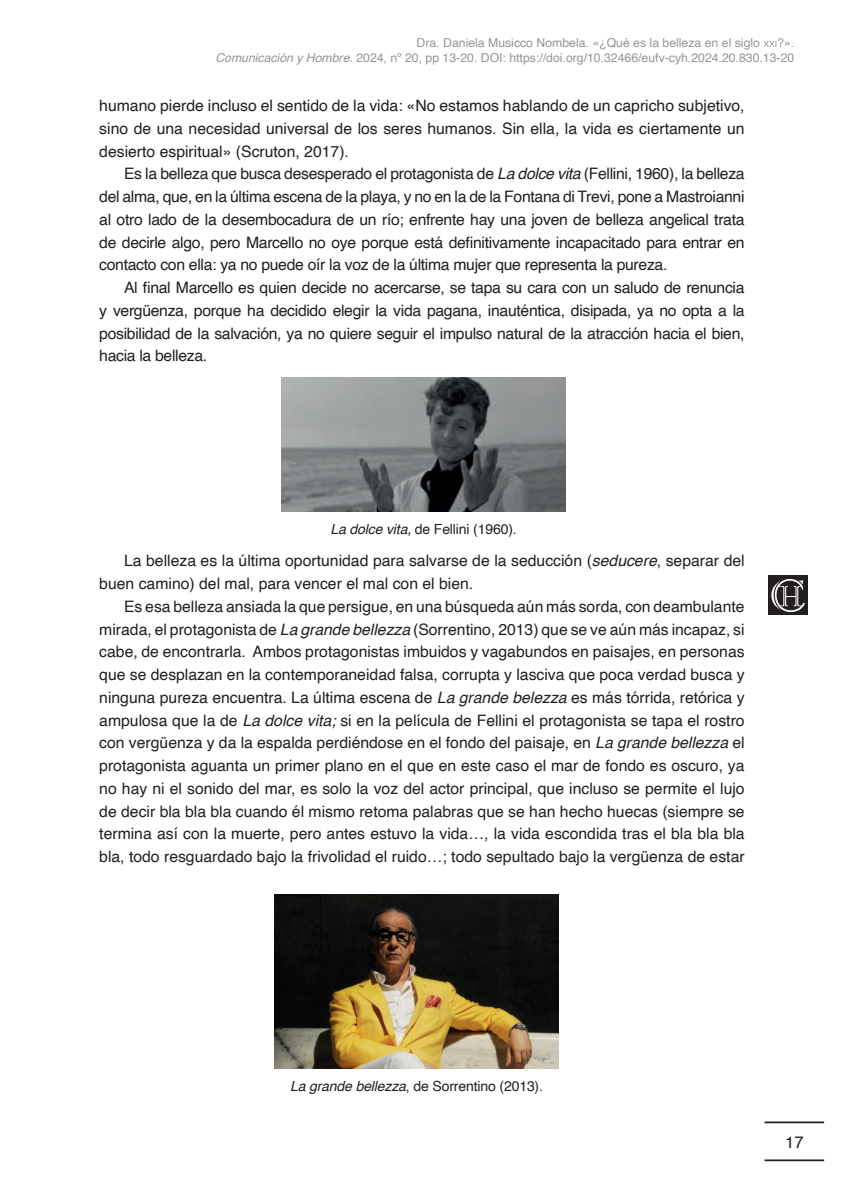
<style>
.page{position:relative;width:844px;height:1191px;background:#fff}
.page>*{position:absolute;margin:0;border:0;box-sizing:border-box;transform-origin:0 0}
.t1{font:16.62px "Helvetica";color:#231f20}
.Texto_general{font:15.75px/22.8px "Helvetica";color:#231f20;text-align:justify}
.texto_primer_parrafo{font:15.75px/22.8px "Helvetica";color:#231f20;text-align:justify}
.Pie_de_fig{font:14px "Helvetica";letter-spacing:-.01em;color:#231f20}
.t2{font:12.25px/14.7px "Helvetica";color:#939598;text-align:right}
.s1{font-size:8.58px}
.s2{font-style:italic}
</style>
<div class="page">
<hr style="left:764px;top:1159px;width:59px;height:2px;background:#231f20">
<hr style="left:764px;top:1121px;width:59px;height:2px;background:#231f20">
<div style="left:768px;top:575px;width:39px;height:40px;background:#231f20"></div>
<svg style="left:771px;top:579px;width:33px;height:33px"></svg>
<img style="left:281px;top:377px;width:284px;height:134px">
<img style="left:274px;top:894px;width:284px;height:174px">
<p class="t2" style="left:215px;top:36px;width:580px">Dra. Daniela Musicco Nombela. «¿Qué es la belleza en el siglo <span class="s1">xxi</span>?».<br><span class="s2">Comunicación y Hombre.</span> 2024, nº 20, pp 13-20. DOI: https://doi.org/10.32466/eufv-cyh.2024.20.830.13-20</p>
<p class="texto_primer_parrafo" style="left:99px;top:95px;width:646px">humano pierde incluso el sentido de la vida: «No estamos hablando de un capricho subjetivo, sino de una necesidad universal de los seres humanos. Sin ella, la vida es ciertamente un desierto espiritual» (Scruton, 2017).</p>
<p class="Texto_general" style="left:99px;top:163px;width:646px;text-indent:25px">Es la belleza que busca desesperado el protagonista de <span class="s2">La dolce vita</span> (Fellini, 1960), la belleza del alma, que, en la última escena de la playa, y no en la de la Fontana di Trevi, pone a Mastroianni al otro lado de la desembocadura de un río; enfrente hay una joven de belleza angelical trata de decirle algo, pero Marcello no oye porque está definitivamente incapacitado para entrar en contacto con ella: ya no puede oír la voz de la última mujer que representa la pureza.</p>
<p class="Texto_general" style="left:99px;top:277px;width:646px;text-indent:25px">Al final Marcello es quien decide no acercarse, se tapa su cara con un saludo de renuncia y vergüenza, porque ha decidido elegir la vida pagana, inauténtica, disipada, ya no opta a la posibilidad de la salvación, ya no quiere seguir el impulso natural de la atracción hacia el bien, hacia la belleza.</p>
<p class="Pie_de_fig" style="left:330px;top:519px;width:188px"><span class="s2">La dolce vita,</span> de Fellini (1960).</p>
<p class="Texto_general" style="left:99px;top:550px;width:646px;text-indent:25px">La belleza es la última oportunidad para salvarse de la seducción (<span class="s2">seducere</span>, separar del buen camino) del mal, para vencer el mal con el bien.</p>
<p class="Texto_general" style="left:99px;top:595px;width:646px;text-indent:25px">Es esa belleza ansiada la que persigue, en una búsqueda aún más sorda, con deambulante mirada, el protagonista de <span class="s2">La grande bellezza</span> (Sorrentino, 2013) que se ve aún más incapaz, si cabe, de encontrarla. Ambos protagonistas imbuidos y vagabundos en paisajes, en personas que se desplazan en la contemporaneidad falsa, corrupta y lasciva que poca verdad busca y ninguna pureza encuentra. La última escena de <span class="s2">La grande belezza</span> es más tórrida, retórica y ampulosa que la de <span class="s2">La dolce vita;</span> si en la película de Fellini el protagonista se tapa el rostro con vergüenza y da la espalda perdiéndose en el fondo del paisaje, en <span class="s2">La grande bellezza</span> el protagonista aguanta un primer plano en el que en este caso el mar de fondo es oscuro, ya no hay ni el sonido del mar, es solo la voz del actor principal, que incluso se permite el lujo de decir bla bla bla cuando él mismo retoma palabras que se han hecho huecas (siempre se termina así con la muerte, pero antes estuvo la vida…, la vida escondida tras el bla bla bla bla, todo resguardado bajo la frivolidad el ruido…; todo sepultado bajo la vergüenza de estar</p>
<p class="Pie_de_fig" style="left:290px;top:1075px;width:254px"><span class="s2">La grande bellezza</span>, de Sorrentino (2013).</p>
<p class="t1" style="left:784px;top:1129px;width:20px">17</p>
</div>
